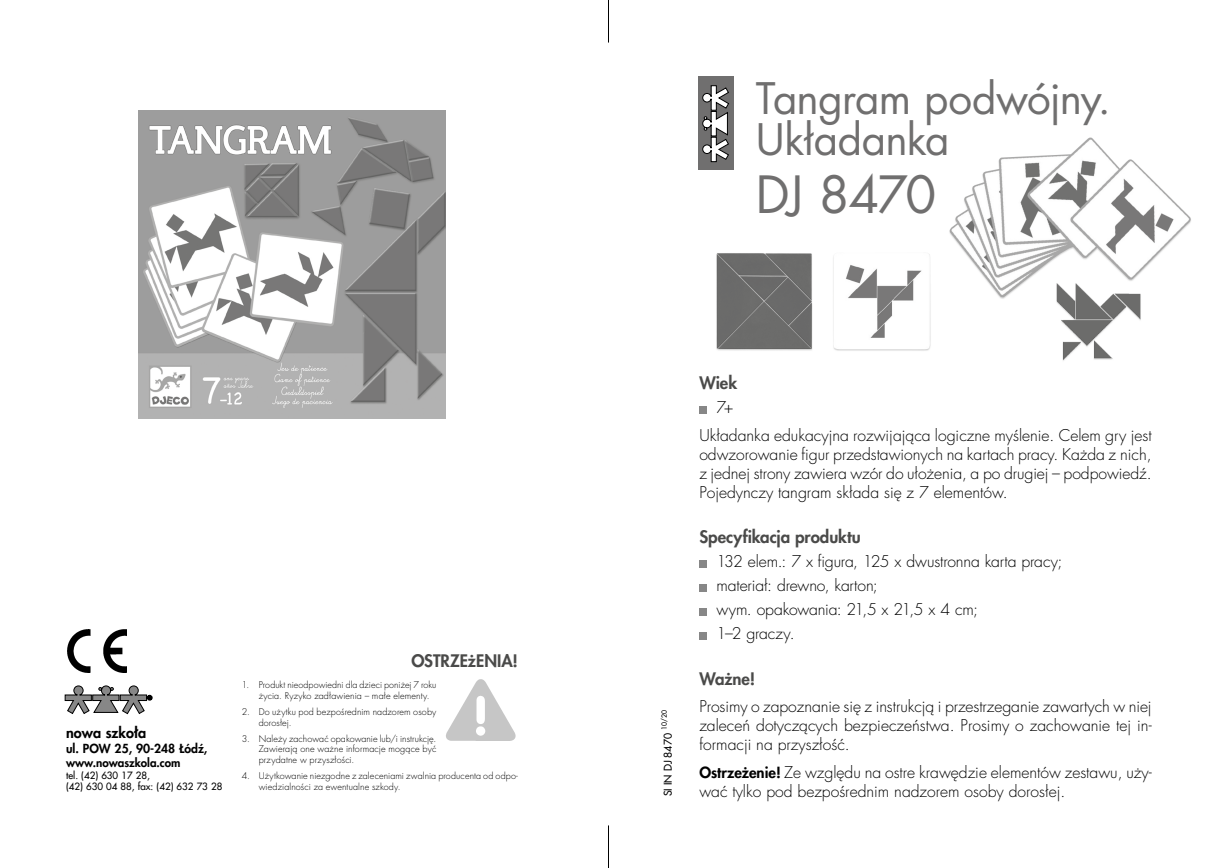
<style>
.page{position:relative;width:1217px;height:868px;background:#fff}
.page>*{position:absolute;margin:0;border:0;box-sizing:border-box;transform-origin:0 0}
.t1{font:49.95px "Futura LTS Book";letter-spacing:-.04em;color:#706f6f}
.t2{font:42.3px/40.5px "Futura LTS Book";letter-spacing:-.02em;color:#706f6f}
.t3{font:800 16.8px "Futura LTS";color:#4a4a49}
.t4{font:300 15.75px/18.9px "Futura LTS";color:#000}
.t5{font:800 14.4px "Futura LTS";color:#000}
.t6{font:800 12.15px "Futura LTS";color:#000}
.t7{font:800 11.55px "Futura LTS";color:#000}
.t8{font:10.5px "Futura LTS";color:#000}
.t9{font:9.75px/11.7px "Futura LTS";color:#000}
.t10{font:300 9px/10.8px "Futura LTS";letter-spacing:.01em;color:#000}
.t11{font:6.9px "Futura LTS";color:#000}
.s1{font-weight:800;font-size:15px}
</style>
<div class="page">
<img style="left:1060px;top:306px;width:81px;height:55px">
<div style="left:699px;top:406px;width:7px;height:7px;background:#878787"></div>
<div style="left:699px;top:560px;width:7px;height:7px;background:#878787"></div>
<div style="left:699px;top:584px;width:7px;height:7px;background:#878787"></div>
<div style="left:699px;top:608px;width:7px;height:7px;background:#878787"></div>
<div style="left:699px;top:632px;width:7px;height:7px;background:#878787"></div>
<img style="left:949px;top:137px;width:242px;height:169px">
<img style="left:716px;top:253px;width:215px;height:98px">
<hr style="left:608px;top:0;width:1px;height:43px;background:#000">
<hr style="left:608px;top:825px;width:1px;height:42px;background:#000">
<div style="left:697px;top:77px;width:36px;height:93px;background:#706f6f"></div>
<svg style="left:702px;top:85px;width:26px;height:77px"></svg>
<img style="left:67px;top:629px;width:59px;height:43px">
<img style="left:446px;top:679px;width:70px;height:62px">
<svg style="left:65px;top:685px;width:87px;height:29px"></svg>
<img style="left:139px;top:111px;width:306px;height:307px">
<p class="t5" style="left:66px;top:723px;width:82px">nowa szko³a</p>
<p class="t6" style="left:66px;top:740px;width:143px">ul. POW 25, 90-248 £ódŸ,</p>
<p class="t7" style="left:66px;top:754px;width:116px">www.nowaszkola.com</p>
<p class="t9" style="left:66px;top:769px;width:158px">tel. (42) 630 17 28,<br>(42) 630 04 88, fax: (42) 632 73 28</p>
<p class="t3" style="left:411px;top:649px;width:108px">OSTRZE¿ENIA!</p>
<p class="t10" style="left:259px;top:679px;width:179px;text-indent:-17px">1. Produkt nieodpowiedni dla dzieci poniżej 7 roku życia. Ryzyko zadławienia – małe elementy.</p>
<p class="t10" style="left:259px;top:706px;width:179px;text-indent:-17px">2. Do użytku pod bezpośrednim nadzorem osoby dorosłej.</p>
<p class="t10" style="left:259px;top:733px;width:179px;text-align:justify;text-indent:-17px">3. Należy zachować opakowanie lub/i instrukcję.<br>Zawierają one ważne informacje mogące być przydatne w przyszłości.</p>
<p class="t10" style="left:259px;top:770px;width:261px;text-indent:-17px">4. Użytkowanie niezgodne z zaleceniami zwalnia producenta od odpo&shy;wiedzialności za ewentualne szkody.</p>
<h2 class="t2" style="left:755px;top:79px;width:356px">Tangram podwójny.<br>Układanka</h2>
<h1 class="t1" style="left:755px;top:163px;width:182px">DJ 8470</h1>
<p class="t11" style="left:659px;top:730px;width:21px;rotate:-90deg">10/20</p>
<p class="t8" style="left:660px;top:796px;width:64px;rotate:-90deg">SI IN DJ 8470</p>
<p class="t3" style="left:699px;top:372px;width:39px">Wiek</p>
<p class="t4" style="left:699px;top:394px;width:453px;line-height:27.5px;text-indent:17px">7+<br>Układanka edukacyjna rozwijająca logiczne myślenie. Celem gry jest</p>
<p class="t4" style="left:699px;top:445px;width:453px;text-align:justify">odwzorowanie figur przedstawionych na kartach pracy. Każda z nich, z jednej strony zawiera wzór do ułożenia, a po drugiej – podpowiedź.<br>Pojedynczy tangram składa się z 7 elementów.</p>
<p class="t3" style="left:699px;top:525px;width:163px">Specyfikacja produktu</p>
<p class="t4" style="left:716px;top:550px;width:347px;line-height:24px">132 elem.: 7 x figura, 125 x dwustronna karta pracy; materiał: drewno, karton;<br>wym. opakowania: 21,5 x 21,5 x 4 cm;<br>1–2 graczy.</p>
<p class="t3" style="left:699px;top:667px;width:57px">Ważne!</p>
<p class="t4" style="left:699px;top:697px;width:453px;text-align:justify">Prosimy o zapoznanie się z instrukcją i przestrzeganie zawartych w niej zaleceń dotyczących bezpieczeństwa. Prosimy o zachowanie tej in&shy;formacji na przyszłość.</p>
<p class="t4" style="left:699px;top:762px;width:453px"><span class="s1">Ostrzeżenie!</span> Ze względu na ostre krawędzie elementów zestawu, uży&shy;wać tylko pod bezpośrednim nadzorem osoby dorosłej.</p>
</div>
